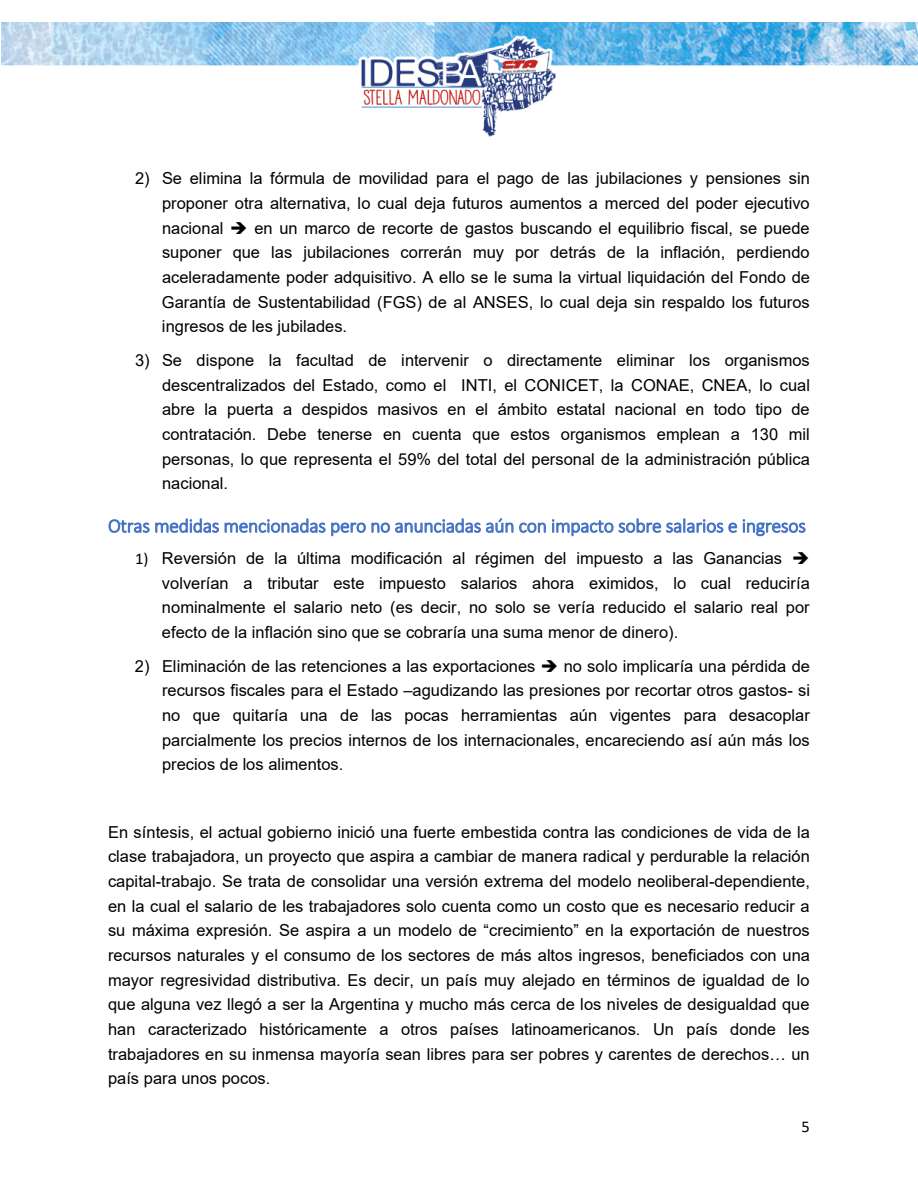
<style>
.page{position:relative;width:918px;height:1188px;background:#fff}
.page>*{position:absolute;margin:0;border:0;box-sizing:border-box;transform-origin:0 0}
.t1{font:300 19.5px "Calibri";letter-spacing:-.01em;color:#4472c4}
.t2{font:16.5px/24.6px "Arial";color:#000;text-align:justify}
.t3{font:16.5px "Calibri";color:#000}
.s1{font-family:"Calibri"}
</style>
<div class="page">
<img style="left:2px;top:22px;width:916px;height:115px">
<svg style="left:108px;top:518px;width:111px;height:15px"></svg>
<svg style="left:225px;top:518px;width:321px;height:18px"></svg>
<svg style="left:552px;top:518px;width:254px;height:18px"></svg>
<p class="t2" style="left:162px;top:166px;width:649px;text-indent:-27px">2) Se elimina la fórmula de movilidad para el pago de las jubilaciones y pensiones sin proponer otra alternativa, lo cual deja futuros aumentos a merced del poder ejecutivo nacional</p>
<p class="t2" style="left:162px;top:215px;width:650px;text-indent:92px">en un marco de recorte de gastos buscando el equilibrio fiscal, se puede suponer que las jubilaciones correrán muy por detrás de la inflación, perdiendo aceleradamente poder adquisitivo. A ello se le suma la virtual liquidación del Fondo de Garantía de Sustentabilidad (FGS) de al ANSES, lo cual deja sin respaldo los futuros ingresos de les jubilades.</p>
<p class="t2" style="left:162px;top:348px;width:650px;text-indent:-27px">3) Se dispone la facultad de intervenir o directamente eliminar los organismos descentralizados del Estado, como el INTI, el CONICET, la CONAE, CNEA, lo cual abre la puerta a despidos masivos en el ámbito estatal nacional en todo tipo de contratación. Debe tenerse en cuenta que estos organismos emplean a 130 mil personas, lo que representa el 59% del total del personal de la administración pública nacional.</p>
<p class="t1" style="left:108px;top:514px;width:699px">Otras medidas mencionadas pero no anunciadas aún con impacto sobre salarios e ingresos</p>
<p class="t2" style="left:162px;top:546px;width:649px;text-align:left;text-indent:-27px"><span class="s1">1)</span> Reversión de la última modificación al régimen del impuesto a las Ganancias volverían a tributar este impuesto salarios ahora eximidos, lo cual reduciría nominalmente el salario neto (es decir, no solo se vería reducido el salario real por efecto de la inflación sino que se cobraría una suma menor de dinero).</p>
<p class="t2" style="left:135px;top:653px;width:402px">2) Eliminación de las retenciones a las exportaciones</p>
<p class="t2" style="left:162px;top:653px;width:650px;text-indent:402px">no solo implicaría una pérdida de recursos fiscales para el Estado –agudizando las presiones por recortar otros gastos- si no que quitaría una de las pocas herramientas aún vigentes para desacoplar parcialmente los precios internos de los internacionales, encareciendo así aún más los precios de los alimentos.</p>
<p class="t2" style="left:108px;top:819px;width:704px">En síntesis, el actual gobierno inició una fuerte embestida contra las condiciones de vida de la clase trabajadora, un proyecto que aspira a cambiar de manera radical y perdurable la relación capital-trabajo. Se trata de consolidar una versión extrema del modelo neoliberal-dependiente, en la cual el salario de les trabajadores solo cuenta como un costo que es necesario reducir a su máxima expresión. Se aspira a un modelo de “crecimiento” en la exportación de nuestros recursos naturales y el consumo de los sectores de más altos ingresos, beneficiados con una mayor regresividad distributiva. Es decir, un país muy alejado en términos de igualdad de lo que alguna vez llegó a ser la Argentina y mucho más cerca de los niveles de desigualdad que han caracterizado históricamente a otros países latinoamericanos. Un país donde les trabajadores en su inmensa mayoría sean libres para ser pobres y carentes de derechos… un país para unos pocos.</p>
<p class="t3" style="left:802px;top:1115px;width:10px">5</p>
</div>
